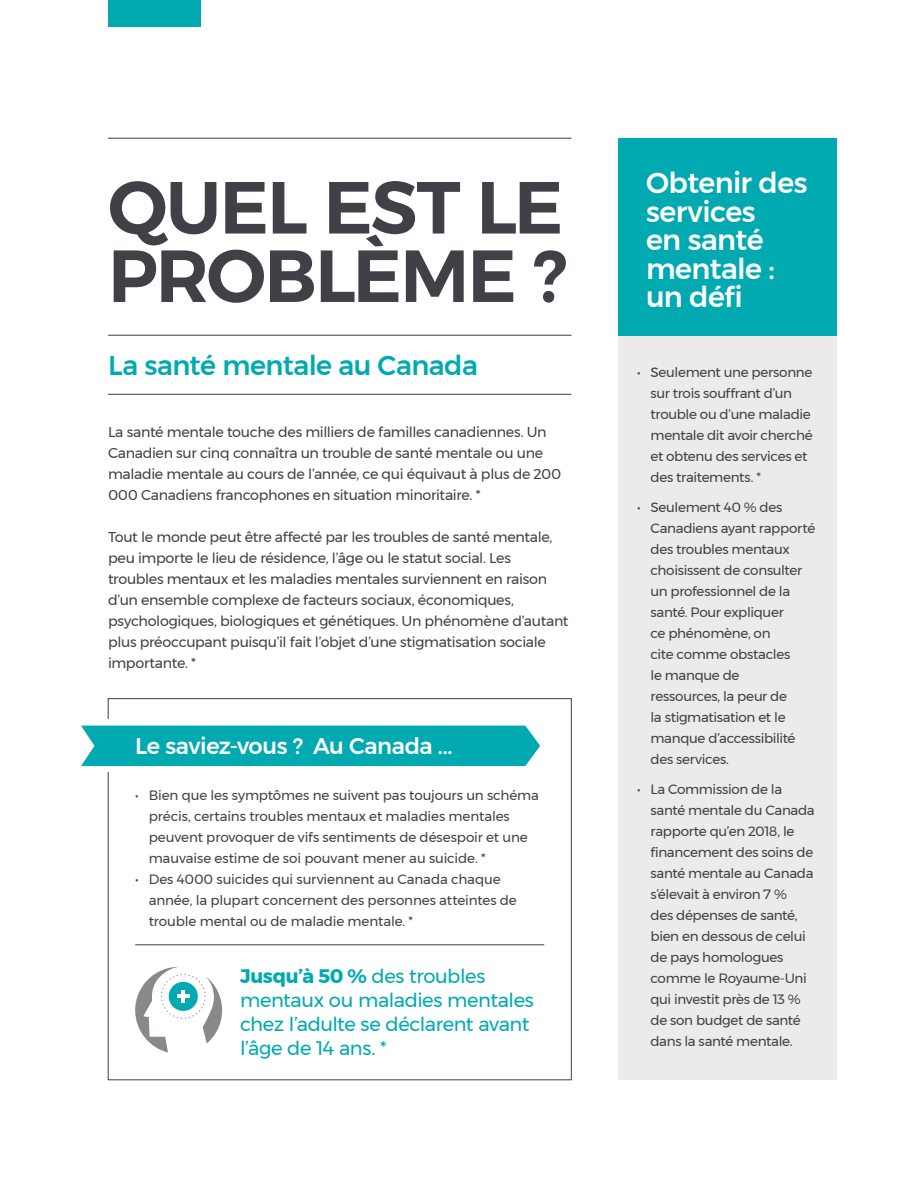
<style>
.page{position:relative;width:918px;height:1188px;background:#fff}
.page>*{position:absolute;margin:0;border:0;box-sizing:border-box;transform-origin:0 0}
.t1{font:600 73.65px/68.4px "Montserrat";letter-spacing:-.025em;color:#3f4147}
.t2{font:500 28.5px/28.5px "Montserrat";letter-spacing:-.02em;color:#fff}
.t3{font:500 27px "Montserrat";letter-spacing:-.02em;color:#00aab0}
.t4{font:500 22.5px "Montserrat";letter-spacing:-.02em;color:#fff}
.t5{font:19.5px/24px "Montserrat";letter-spacing:-.025em;color:#00aab0}
.t6{font:14.25px/21px "Montserrat";letter-spacing:-.02em;color:#3f4147}
.t7{font:13.5px/21px "Montserrat";letter-spacing:-.02em;color:#3f4147}
.s1{font-weight:700}
</style>
<div class="page">
<hr style="left:108px;top:138px;width:464px;height:1px;background:#3f4147">
<hr style="left:108px;top:335px;width:464px;height:1px;background:#3f4147">
<hr style="left:108px;top:394px;width:464px;height:1px;background:#3f4147">
<hr style="left:135px;top:945px;width:409px;height:1px;background:#3f4147">
<div style="left:108px;top:0;width:93px;height:27px;background:#00aab0"></div>
<div style="left:618px;top:335px;width:219px;height:745px;background:#eceaeb"></div>
<div style="left:618px;top:138px;width:219px;height:197px;background:#00aab0"></div>
<svg style="left:100px;top:725px;width:16px;height:42px"></svg>
<div style="left:81px;top:726px;width:459px;height:40px;background:#00aab0"></div>
<svg style="left:135px;top:967px;width:87px;height:85px"></svg>
<hr style="left:181px;top:990px;width:4px;height:13px;background:#fff">
<hr style="left:177px;top:994px;width:13px;height:4px;background:#fff">
<h1 class="t1" style="left:108px;top:173px;width:460px">QUEL EST LE<br>PROBLÈME ?</h1>
<h3 class="t3" style="left:108px;top:345px;width:371px">La santé mentale au Canada</h3>
<p class="t6" style="left:108px;top:421px;width:455px">La santé mentale touche des milliers de familles canadiennes. Un Canadien sur cinq connaîtra un trouble de santé mentale ou une maladie mentale au cours de l’année, ce qui équivaut à plus de 200<br>000 Canadiens francophones en situation minoritaire. *</p>
<p class="t6" style="left:108px;top:526px;width:462px">Tout le monde peut être affecté par les troubles de santé mentale, peu importe le lieu de résidence, l’âge ou le statut social. Les troubles mentaux et les maladies mentales surviennent en raison d’un ensemble complexe de facteurs sociaux, économiques, psychologiques, biologiques et génétiques. Un phénomène d’autant plus préoccupant puisqu’il fait l’objet d’une stigmatisation sociale importante. *</p>
<h3 class="t4" style="left:135px;top:729px;width:319px">Le saviez-vous ? Au Canada ...</h3>
<p class="t7" style="left:149px;top:784px;width:392px;text-indent:-14px">• Bien que les symptômes ne suivent pas toujours un schéma précis, certains troubles mentaux et maladies mentales peuvent provoquer de vifs sentiments de désespoir et une mauvaise estime de soi pouvant mener au suicide. *</p>
<p class="t7" style="left:149px;top:868px;width:370px;text-indent:-14px">• Des 4000 suicides qui surviennent au Canada chaque année, la plupart concernent des personnes atteintes de trouble mental ou de maladie mentale. *</p>
<h3 class="t5" style="left:240px;top:964px;width:295px"><span class="s1">Jusqu’à 50 %</span> des troubles mentaux ou maladies mentales chez l’adulte se déclarent avant l’âge de 14 ans. *</h3>
<h2 class="t2" style="left:646px;top:169px;width:163px">Obtenir des services<br>en santé mentale : un défi</h2>
<p class="t7" style="left:651px;top:361px;width:164px;text-indent:-14px">• Seulement une personne sur trois souffrant d’un trouble ou d’une maladie mentale dit avoir cherché et obtenu des services et des traitements. *</p>
<p class="t7" style="left:651px;top:496px;width:166px;text-indent:-14px">• Seulement 40 % des<br>Canadiens ayant rapporté des troubles mentaux choisissent de consulter un professionnel de la santé. Pour expliquer<br>ce phénomène, on<br>cite comme obstacles<br>le manque de<br>ressources, la peur de<br>la stigmatisation et le manque d’accessibilité des services.</p>
<p class="t7" style="left:651px;top:778px;width:166px;text-indent:-14px">• La Commission de la santé mentale du Canada rapporte qu’en 2018, le financement des soins de santé mentale au Canada s’élevait à environ 7 %<br>des dépenses de santé, bien en dessous de celui de pays homologues comme le Royaume-Uni qui investit près de 13 % de son budget de santé dans la santé mentale.</p>
</div>
